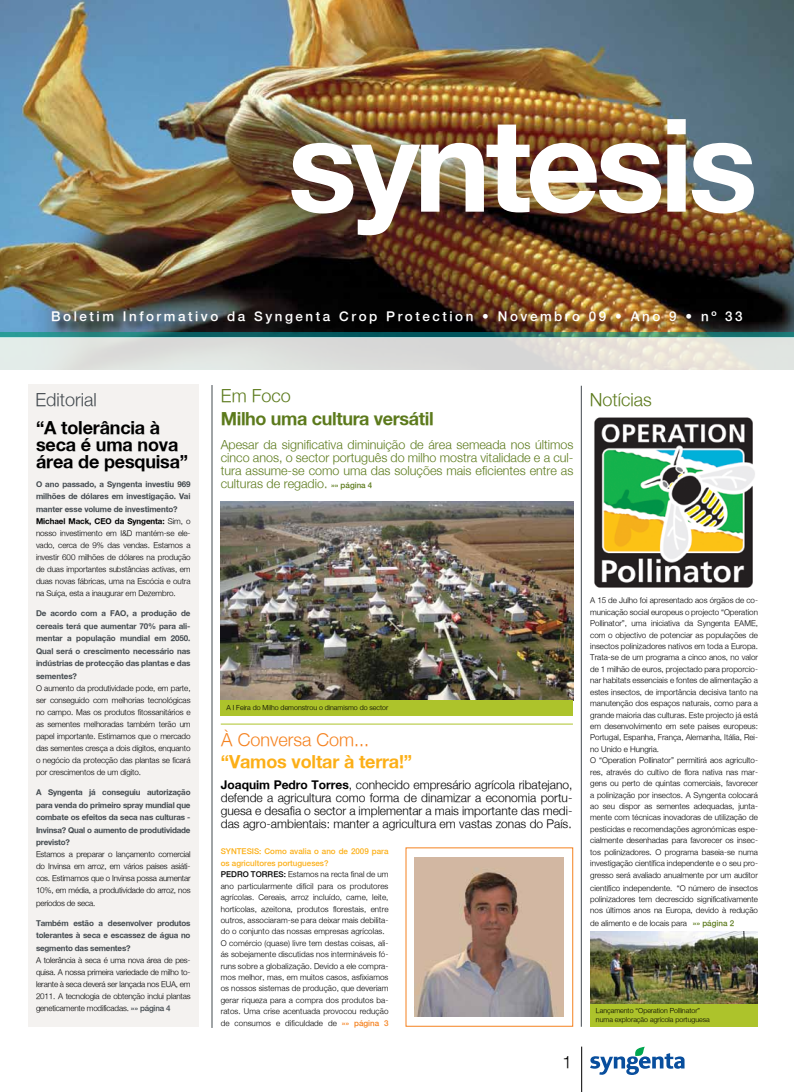
<style>
.page{position:relative;width:794px;height:1092px;background:#fff}
.page>*{position:absolute;margin:0;border:0;box-sizing:border-box;transform-origin:0 0}
.t1{font:700 18px/17px "Helvetica Neue";letter-spacing:-.01em;color:#000}
.t2{font:700 18px "Helvetica Neue";letter-spacing:-.02em;color:#5c7a1c}
.t3{font:700 18px "Helvetica Neue";letter-spacing:-.01em;color:#fcaf17}
.t4{font:300 18px "Helvetica Neue";color:#f58220}
.t5{font:300 18px "Helvetica Neue";color:#5c7a1c}
.t6{font:300 18px "Helvetica Neue";color:#434a4f}
.t7{font:300 17px "Helvetica Neue";color:#000}
.t8{font:500 13.4px "Helvetica Neue";letter-spacing:.19em;color:#fff}
.t9{font:300 12.5px/13px "Helvetica Neue";color:#5c7a1c;text-align:justify}
.t10{font:300 12px/13px "Helvetica Neue";color:#000;text-align:justify}
.t11{font:300 8px/11.4px "Helvetica Neue";color:#000;text-align:justify}
.t12{font:700 8px/12.5px "Helvetica Neue";letter-spacing:-.02em;color:#434a4f;text-align:justify}
.t13{font:300 7px/9px "Helvetica Neue";color:#000}
.s1{font-weight:500;font-size:8px}
.s2{font-weight:700;color:#434a4f}
.s3{font-weight:700}
.s4{font-weight:500;color:#434a4f}
.s5{font-weight:500;color:#5c7a1c}
.s6{font-weight:500;color:#fcaf17}
.s7{font-weight:500}
.s8{font-weight:500;color:#f58220}
</style>
<div class="page">
<img style="left:0;top:0;width:794px;height:332px">
<img style="left:221px;top:501px;width:352px;height:199px">
<div style="left:221px;top:700px;width:352px;height:15px;background:#adc32b"></div>
<div style="left:28px;top:384px;width:171px;height:642px;background:#f4f2f0"></div>
<hr style="left:581px;top:386px;width:1px;height:640px;background:#434a4f">
<hr style="left:212px;top:385px;width:1px;height:642px;background:#434a4f">
<img style="left:291px;top:119px;width:463px;height:116px">
<hr style="left:221px;top:723px;width:352px;height:1px;background:#adc32b">
<svg style="left:0;top:332px;width:794px;height:5px"></svg>
<svg style="left:0;top:337px;width:794px;height:33px;fill:#dfe0da"></svg>
<div style="left:53px;top:313px;width:701px;height:23px;background:#000;opacity:.75"></div>
<img style="left:594px;top:417px;width:161px;height:171px">
<img style="left:590px;top:931px;width:168px;height:73px">
<div style="left:590px;top:1004px;width:168px;height:22px;background:#adc32b"></div>
<img style="left:415px;top:857px;width:149px;height:159px">
<hr style="left:581px;top:1046px;width:1px;height:45px;background:#000">
<svg style="left:590px;top:1046px;width:94px;height:28px"></svg>
<h3 class="t8" style="left:51px;top:308px;width:693px">Boletim Informativo da Syngenta Crop Protection • Novembro 09 • Ano 9 • nº 33</h3>
<h1 class="t6" style="left:35px;top:388px;width:63px">Editorial</h1>
<h1 class="t5" style="left:221px;top:385px;width:71px">Em Foco</h1>
<h1 class="t5" style="left:590px;top:388px;width:64px">Notícias</h1>
<h1 class="t2" style="left:221px;top:407px;width:214px">Milho uma cultura versátil</h1>
<h3 class="t9" style="left:221px;top:437px;width:354px">Apesar da significativa diminuição de área semeada nos últimos cinco anos, o sector português do milho mostra vitalidade e a cul&shy;tura assume-se como uma das soluções mais eficientes entre as culturas de regadio. <span class="s1">»» página 4</span></h3>
<h1 class="t1" style="left:36px;top:418px;width:154px">“A tolerância à seca é uma nova área de pesquisa”</h1>
<p class="t11" style="left:36px;top:477px;width:156px;line-height:12.2px;text-align:left"><span class="s2">O ano passado, a Syngenta investiu 969 milhões de dólares em investigação. Vai manter esse volume de investimento?<br></span><span class="s3">Michael Mack, CEO da Syngenta:</span> Sim, o nosso investimento em I&amp;D mantém-se ele&shy;vado, cerca de 9% das vendas. Estamos a investir 600 milhões de dólares na produção de duas importantes substâncias activas, em duas novas fábricas, uma na Escócia e outra na Suíça, esta a inaugurar em Dezembro.</p>
<p class="t12" style="left:36px;top:606px;width:156px">De acordo com a FAO, a produção de cereais terá que aumentar 70% para ali&shy;mentar a população mundial em 2050.<br>Qual será o crescimento necessário nas indústrias de protecção das plantas e das sementes?</p>
<p class="t11" style="left:36px;top:681px;width:156px;line-height:12.1px">O aumento da produtividade pode, em parte, ser conseguido com melhorias tecnológicas no campo. Mas os produtos fitossanitários e as sementes melhoradas também terão um papel importante. Estimamos que o mercado das sementes cresça a dois dígitos, enquanto o negócio da protecção das plantas se ficará por crescimentos de um dígito.</p>
<p class="t12" style="left:36px;top:785px;width:156px">A Syngenta já conseguiu autorização para venda do primeiro spray mundial que combate os efeitos da seca nas culturas - Invinsa? Qual o aumento de produtividade previsto?</p>
<p class="t11" style="left:36px;top:848px;width:156px;line-height:12.1px">Estamos a preparar o lançamento comercial do Invinsa em arroz, em vários países asiáti&shy;cos. Estimamos que o Invinsa possa aumentar 10%, em média, a produtividade do arroz, nos períodos de seca.</p>
<p class="t12" style="left:36px;top:916px;width:156px">Também estão a desenvolver produtos tolerantes à seca e escassez de água no segmento das sementes?</p>
<p class="t11" style="left:36px;top:953px;width:156px;line-height:12px">A tolerância à seca é uma nova área de pes&shy;quisa. A nossa primeira variedade de milho to&shy;lerante à seca deverá ser lançada nos EUA, em 2011. A tecnologia de obtenção inclui plantas geneticamente modificadas. <span class="s4">»» página 4</span></p>
<p class="t11" style="left:590px;top:594px;width:169px;text-align:left">A 15 de Julho foi apresentado aos órgãos de co&shy;municação social europeus o projecto “Operation Pollinator”, uma iniciativa da Syngenta EAME, com o objectivo de potenciar as populações de insectos polinizadores nativos em toda a Europa.<br>Trata-se de um programa a cinco anos, no valor de 1 milhão de euros, projectado para proporcio&shy;nar habitats essenciais e fontes de alimentação a estes insectos, de importância decisiva tanto na manutenção dos espaços naturais, como para a grande maioria das culturas. Este projecto já está em desenvolvimento em sete países europeus:<br>Portugal, Espanha, França, Alemanha, Itália, Rei&shy;no Unido e Hungria.<br>O “Operation Pollinator” permitirá aos agriculto&shy;res, através do cultivo de flora nativa nas mar&shy;gens ou perto de quintas comerciais, favorecer a polinização por insectos. A Syngenta colocará ao seu dispor as sementes adequadas, junta&shy;mente com técnicas inovadoras de utilização de pesticidas e recomendações agronómicas espe&shy;cialmente desenhadas para favorecer os insec&shy;tos polinizadores. O programa baseia-se numa investigação científica independente e o seu pro&shy;gresso será avaliado anualmente por um auditor</p>
<p class="t11" style="left:590px;top:881px;width:169px">científico independente. “O número de insectos polinizadores tem decrescido significativamente nos últimos anos na Europa, devido à redução</p>
<p class="t11" style="left:590px;top:917px;width:145px">de alimento e de locais para <span class="s5">»» página 2</span></p>
<p class="t13" style="left:226px;top:702px;width:163px">A I Feira do Milho demonstrou o dinamismo do sector</p>
<h1 class="t4" style="left:221px;top:728px;width:149px">À Conversa Com...</h1>
<h1 class="t3" style="left:221px;top:750px;width:193px">“Vamos voltar à terra!”</h1>
<p class="t10" style="left:221px;top:778px;width:353px"><span class="s3">Joaquim Pedro Torres</span>, conhecido empresário agrícola ribatejano, defende a agricultura como forma de dinamizar a economia portu&shy;guesa e desafia o sector a implementar a mais importante das medi&shy;das agro-ambientais: manter a agricultura em vastas zonas do País.</p>
<p class="t11" style="left:221px;top:845px;width:169px;text-align:left"><span class="s6">SYNTESIS: Como avalia o ano de 2009 para os agricultores portugueses?<br></span><span class="s7">PEDRO TORRES:</span> Estamos na recta final de um ano particularmente difícil para os produtores agrícolas. Cereais, arroz incluído, carne, leite, hortícolas, azeitona, produtos florestais, entre outros, associaram-se para deixar mais debilita&shy;do o conjunto das nossas empresas agrícolas.<br>O comércio (quase) livre tem destas coisas, ali&shy;ás sobejamente discutidas nos intermináveis fó&shy;runs sobre a globalização. Devido a ele compra&shy;mos melhor, mas, em muitos casos, asfixiamos os nossos sistemas de produção, que deveriam gerar riqueza para a compra dos produtos ba&shy;ratos. Uma crise acentuada provocou redução de consumos e dificuldade de <span class="s8">»» página 3</span></p>
<p class="t13" style="left:596px;top:1006px;width:115px">Lançamento “Operation Pollinator” numa exploração agrícola portuguesa</p>
<h2 class="t7" style="left:562px;top:1051px;width:11px">1</h2>
</div>
